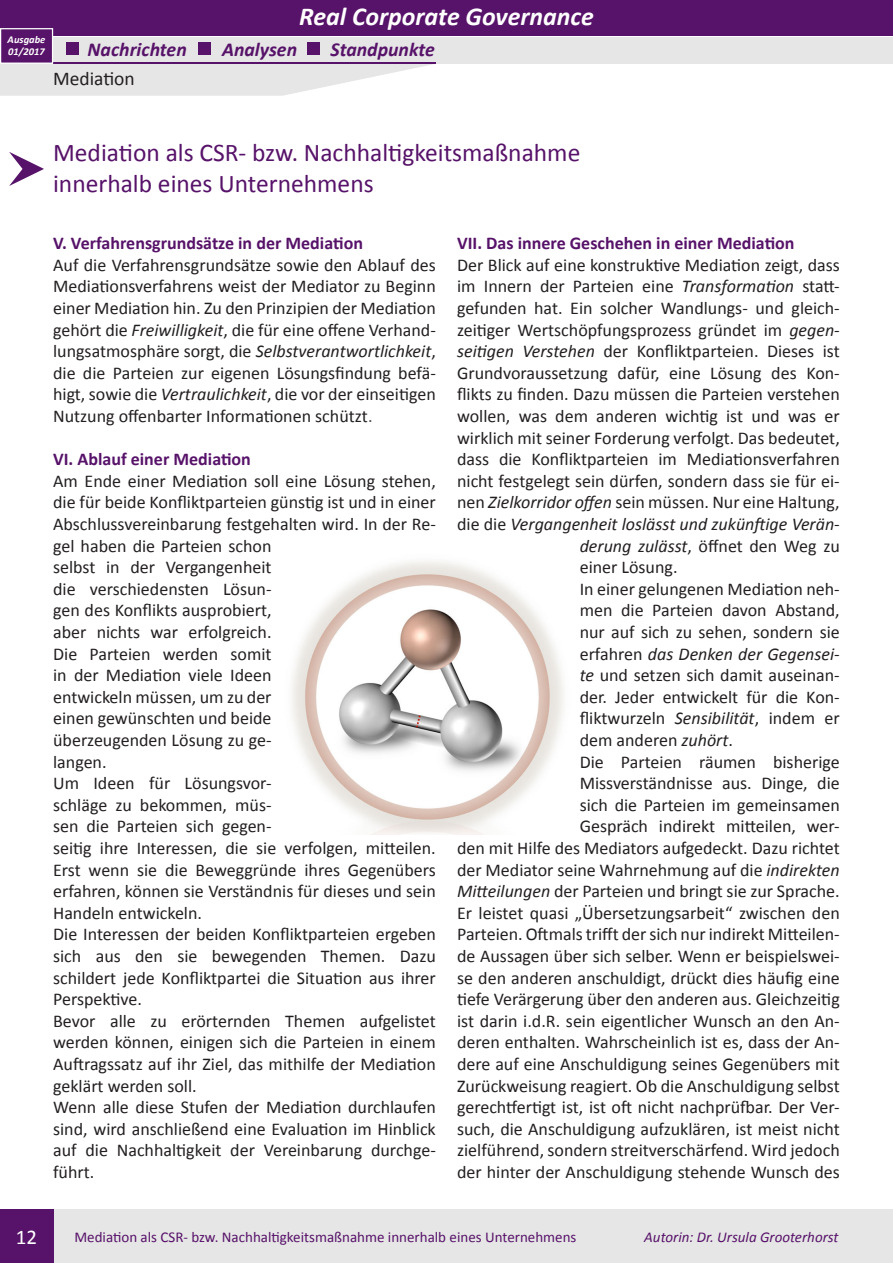
<style>
.page{position:relative;width:893px;height:1263px;background:#fff}
.page>*{position:absolute;margin:0;border:0;box-sizing:border-box;transform-origin:0 0}
.t1{font:italic 700 25.8px "Calibri";color:#fff}
.t2{font:25.5px/30.6px "Calibri";color:#571269}
.t3{font:21px "Calibri";color:#fff}
.t4{font:italic 700 19.8px "Calibri";color:#571269}
.t5{font:19.5px "Calibri";color:#231f20}
.t6{font:18px/21.6px "Calibri";color:#231f20;text-align:justify}
.t7{font:700 18px "Calibri";color:#571269}
.t8{font:italic 18px "Calibri";color:#231f20}
.t9{font:15px "Calibri";color:#571269}
.t10{font:italic 15px "Calibri";color:#571269}
.t11{font:italic 700 10.5px/12.6px "Calibri";color:#fff}
.s1{font-style:italic}
.s2{color:#4d4d4d}
.s3{font-style:normal}
</style>
<div class="page">
<div style="left:0;top:37px;width:893px;height:27px;background:#e6e6e6"></div>
<svg style="left:0;top:64px;width:433px;height:32px"></svg>
<div style="left:0;top:0;width:893px;height:36px;background:#571269"></div>
<div style="left:53px;top:1210px;width:840px;height:53px;background:#e6e6e6"></div>
<div style="left:0;top:1210px;width:53px;height:53px;background:#571269"></div>
<div style="left:66px;top:42px;width:13px;height:13px;background:#571269"></div>
<div style="left:198px;top:42px;width:13px;height:13px;background:#571269"></div>
<div style="left:307px;top:42px;width:13px;height:13px;background:#571269"></div>
<hr style="left:53px;top:63px;width:383px;height:1px;background:#571269">
<div style="left:1px;top:29px;width:52px;height:34px;background:#571269"></div>
<div style="left:0;top:28px;width:53px;height:36px;border:1px solid #fff"></div>
<svg style="left:9px;top:152px;width:35px;height:34px"></svg>
<img style="left:291px;top:561px;width:273px;height:274px">
<p class="t11" style="left:8px;top:33px;width:39px">Ausgabe<br>01/2017</p>
<h1 class="t1" style="left:299px;top:1px;width:296px">Real Corporate Governance</h1>
<p class="t4" style="left:88px;top:37px;width:101px">Nachrichten</p>
<p class="t4" style="left:222px;top:37px;width:77px">Analysen</p>
<p class="t4" style="left:331px;top:37px;width:106px">Standpunkte</p>
<p class="t5" style="left:53px;top:66px;width:83px">Mediation</p>
<h2 class="t2" style="left:53px;top:136px;width:529px">Mediation als CSR- bzw. Nachhaltigkeitsmaßnahme innerhalb eines Unternehmens</h2>
<p class="t7" style="left:53px;top:232px;width:311px">V. Verfahrensgrundsätze in der Mediation</p>
<p class="t6" style="left:53px;top:253px;width:384px">Auf die Verfahrensgrundsätze sowie den Ablauf des Mediationsverfahrens weist der Mediator zu Beginn einer Mediation hin. Zu den Prinzipien der Mediation gehört die <span class="s1">Freiwilligkeit</span>, die für eine offene Verhand&shy;lungsatmosphäre sorgt, die <span class="s1">Selbstverantwortlichkeit</span>, die die Parteien zur eigenen Lösungsfindung befä&shy;higt, sowie die <span class="s1">Vertraulichkeit</span>, die vor der einseitigen Nutzung offenbarter Informationen schützt<span class="s2">.</span></p>
<p class="t7" style="left:53px;top:448px;width:199px">VI. Ablauf einer Mediation</p>
<p class="t6" style="left:53px;top:469px;width:384px;text-align:left">Am Ende einer Mediation soll eine Lösung stehen, die für beide Konfliktparteien günstig ist und in einer Abschlussvereinbarung festgehalten wird. In der Re&shy;gel haben die Parteien schon<br>selbst in der Vergangenheit<br>die verschiedensten Lösun-<br>gen des Konflikts ausprobiert,<br>aber nichts war erfolgreich.<br>Die Parteien werden somit<br>in der Mediation viele Ideen<br>entwickeln müssen, um zu der<br>einen gewünschten und beide<br>überzeugenden Lösung zu ge-<br>langen.<br>Um Ideen für Lösungsvor-<br>schläge zu bekommen, müs-<br>sen die Parteien sich gegen-<br>seitig ihre Interessen, die sie verfolgen, mitteilen.<br>Erst wenn sie die Beweggründe ihres Gegenübers erfahren, können sie Verständnis für dieses und sein Handeln entwickeln.<br>Die Interessen der beiden Konfliktparteien ergeben sich aus den sie bewegenden Themen. Dazu schildert jede Konfliktpartei die Situation aus ihrer Perspektive.<br>Bevor alle zu erörternden Themen aufgelistet werden können, einigen sich die Parteien in einem Auftragssatz auf ihr Ziel, das mithilfe der Mediation geklärt werden soll.<br>Wenn alle diese Stufen der Mediation durchlaufen sind, wird anschließend eine Evaluation im Hinblick auf die Nachhaltigkeit der Vereinbarung durchge&shy;führt.</p>
<p class="t7" style="left:457px;top:232px;width:339px">VII. Das innere Geschehen in einer Mediation</p>
<p class="t6" style="left:457px;top:253px;width:384px">Der Blick auf eine konstruktive Mediation zeigt, dass</p>
<p class="t6" style="left:457px;top:275px;width:384px">im Innern der Parteien eine <span class="s1">Transformation</span> statt-</p>
<p class="t6" style="left:457px;top:296px;width:384px">gefunden hat. Ein solcher Wandlungs- und gleich-</p>
<p class="t6" style="left:457px;top:318px;width:384px">zeitiger Wertschöpfungsprozess gründet im <span class="s1">gegen-</span></p>
<p class="t6" style="left:457px;top:339px;width:384px"><span class="s1">seitigen Verstehen</span> der Konfliktparteien. Dieses ist</p>
<p class="t6" style="left:457px;top:361px;width:384px">Grundvoraussetzung dafür, eine Lösung des Kon-</p>
<p class="t6" style="left:457px;top:383px;width:384px">flikts zu finden. Dazu müssen die Parteien verstehen</p>
<p class="t6" style="left:457px;top:404px;width:384px">wollen, was dem anderen wichtig ist und was er</p>
<p class="t6" style="left:457px;top:426px;width:384px">wirklich mit seiner Forderung verfolgt. Das bedeutet,</p>
<p class="t6" style="left:457px;top:447px;width:384px">dass die Konfliktparteien im Mediationsverfahren</p>
<p class="t6" style="left:457px;top:469px;width:384px">nicht festgelegt sein dürfen, sondern dass sie für ei-</p>
<p class="t6" style="left:457px;top:491px;width:384px">nen <span class="s1">Zielkorridor offen</span> sein müssen. Nur eine Haltung,</p>
<p class="t8" style="left:457px;top:513px;width:384px"><span class="s3">die die</span> Vergangenheit loslässt und zukünftige Verän-</p>
<p class="t6" style="left:580px;top:534px;width:262px"><span class="s1">derung zulässt</span>, öffnet den Weg zu</p>
<p class="t6" style="left:580px;top:555px;width:99px">einer Lösung.</p>
<p class="t6" style="left:580px;top:577px;width:262px">In einer gelungenen Mediation neh-</p>
<p class="t6" style="left:580px;top:599px;width:262px">men die Parteien davon Abstand,</p>
<p class="t6" style="left:580px;top:620px;width:262px">nur auf sich zu sehen, sondern sie</p>
<p class="t8" style="left:580px;top:642px;width:262px"><span class="s3">erfahren</span> das Denken der Gegensei-</p>
<p class="t6" style="left:580px;top:663px;width:262px"><span class="s1">te</span> und setzen sich damit auseinan-</p>
<p class="t6" style="left:580px;top:685px;width:262px">der. Jeder entwickelt für die Kon-</p>
<p class="t6" style="left:580px;top:707px;width:262px">fliktwurzeln <span class="s1">Sensibilität</span>, indem er</p>
<p class="t6" style="left:580px;top:728px;width:155px">dem anderen <span class="s1">zuhört</span>.</p>
<p class="t6" style="left:580px;top:750px;width:262px">Die Parteien räumen bisherige</p>
<p class="t6" style="left:580px;top:771px;width:262px">Missverständnisse aus. Dinge, die</p>
<p class="t6" style="left:580px;top:793px;width:262px">sich die Parteien im gemeinsamen</p>
<p class="t6" style="left:580px;top:815px;width:262px">Gespräch indirekt mitteilen, wer-</p>
<p class="t6" style="left:457px;top:836px;width:384px">den mit Hilfe des Mediators aufgedeckt. Dazu richtet</p>
<p class="t6" style="left:457px;top:858px;width:384px">der Mediator seine Wahrnehmung auf die <span class="s1">indirekten</span></p>
<p class="t6" style="left:457px;top:879px;width:384px"><span class="s1">Mitteilungen</span> der Parteien und bringt sie zur Sprache.</p>
<p class="t6" style="left:457px;top:901px;width:384px">Er leistet quasi „Übersetzungsarbeit“ zwischen den</p>
<p class="t6" style="left:457px;top:923px;width:384px">Parteien. Oftmals trifft der sich nur indirekt Mitteilen-</p>
<p class="t6" style="left:457px;top:944px;width:384px">de Aussagen über sich selber. Wenn er beispielswei-</p>
<p class="t6" style="left:457px;top:966px;width:384px">se den anderen anschuldigt, drückt dies häufig eine</p>
<p class="t6" style="left:457px;top:987px;width:384px">tiefe Verärgerung über den anderen aus. Gleichzeitig</p>
<p class="t6" style="left:457px;top:1009px;width:384px">ist darin i.d.R. sein eigentlicher Wunsch an den An-</p>
<p class="t6" style="left:457px;top:1031px;width:384px">deren enthalten. Wahrscheinlich ist es, dass der An-</p>
<p class="t6" style="left:457px;top:1052px;width:384px">dere auf eine Anschuldigung seines Gegenübers mit</p>
<p class="t6" style="left:457px;top:1074px;width:384px">Zurückweisung reagiert. Ob die Anschuldigung selbst</p>
<p class="t6" style="left:457px;top:1095px;width:384px">gerechtfertigt ist, ist oft nicht nachprüfbar. Der Ver-</p>
<p class="t6" style="left:457px;top:1117px;width:384px">such, die Anschuldigung aufzuklären, ist meist nicht</p>
<p class="t6" style="left:457px;top:1139px;width:384px">zielführend, sondern streitverschärfend. Wird jedoch</p>
<p class="t6" style="left:457px;top:1160px;width:384px">der hinter der Anschuldigung stehende Wunsch des</p>
<p class="t3" style="left:16px;top:1224px;width:23px">12</p>
<p class="t9" style="left:74px;top:1228px;width:504px">Mediation als CSR- bzw. Nachhaltigkeitsmaßnahme innerhalb eines Unternehmens</p>
<p class="t10" style="left:644px;top:1228px;width:196px">Autorin: Dr. Ursula Grooterhorst</p>
</div>
